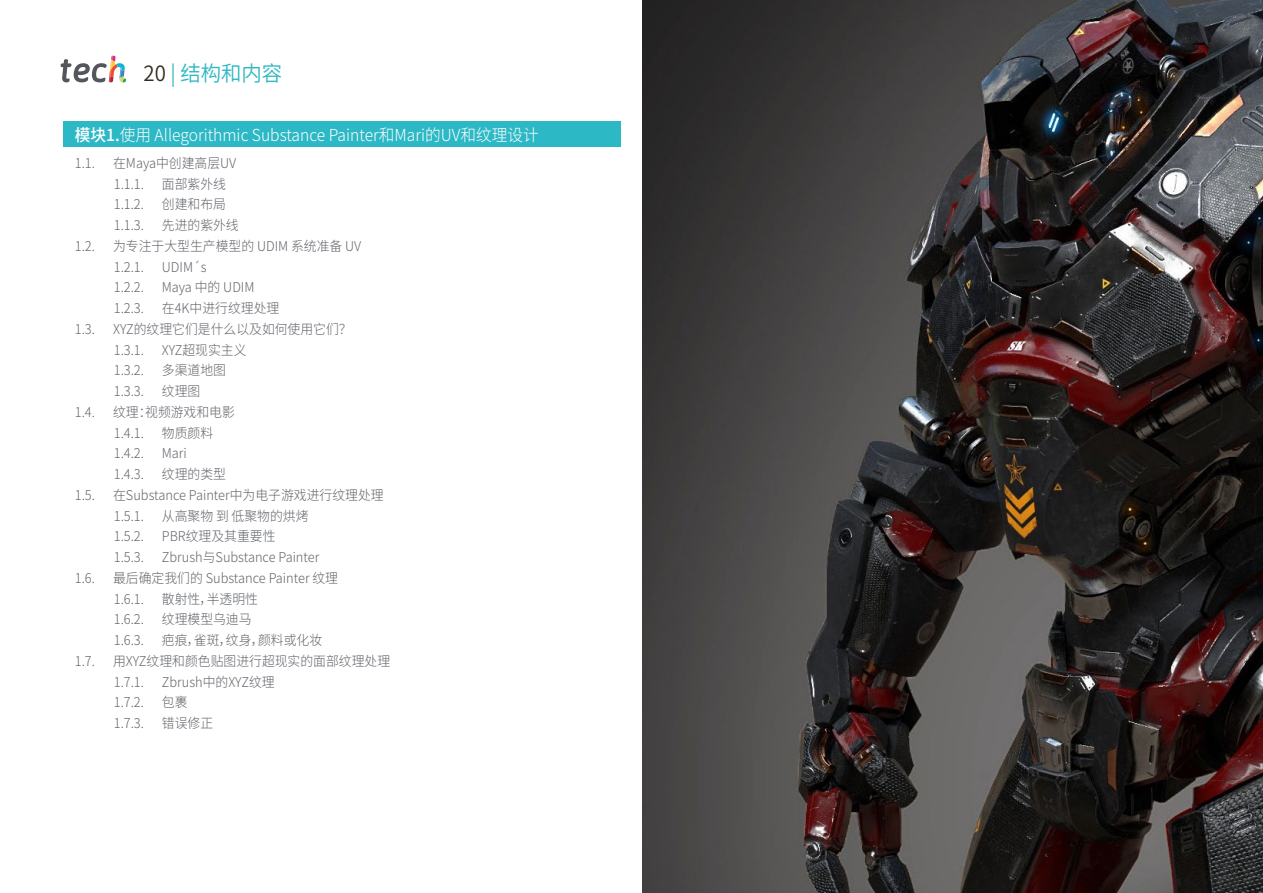
<style>
.page{position:relative;width:1263px;height:893px;background:#fff}
.page>*{position:absolute;margin:0;border:0;box-sizing:border-box;transform-origin:0 0}
.t1{font:21px "Source Han Sans CN";color:#2db8c5}
.t2{font:300 16.5px "Source Han Sans CN";color:#fff;scale:.95 1}
.t3{font:300 13.5px/20.7px "Source Han Sans CN";color:#61646a;scale:.95 1}
.s1{color:#312e20}
.s2{font-weight:500}
</style>
<div class="page">
<div style="left:64px;top:121px;width:557px;height:26px;background:#2db8c5"></div>
<svg style="left:61px;top:56px;width:65px;height:27px"></svg>
<img style="left:642px;top:0;width:621px;height:893px">
<h1 class="t1" style="left:144px;top:61px;width:140px"><span class="s1">20</span> | 结构和内容</h1>
<p class="t2" style="left:75px;top:125px;width:490px"><span class="s2">模块1.</span>使用 Allegorithmic Substance Painter和Mari的UV和纹理设计</p>
<p class="t3" style="left:75px;top:153px;width:23px">1.1.</p>
<p class="t3" style="left:113px;top:153px;width:131px">在Maya中创建高层UV<br>1.1.1.</p>
<p class="t3" style="left:162px;top:174px;width:69px">面部紫外线</p>
<p class="t3" style="left:114px;top:194px;width:33px">1.1.2.</p>
<p class="t3" style="left:162px;top:194px;width:69px">创建和布局</p>
<p class="t3" style="left:114px;top:215px;width:33px">1.1.3.</p>
<p class="t3" style="left:162px;top:215px;width:83px">先进的紫外线</p>
<p class="t3" style="left:75px;top:236px;width:23px">1.2.</p>
<p class="t3" style="left:113px;top:236px;width:263px">为专注于大型生产模型的 UDIM 系统准备 UV<br>1.2.1.</p>
<p class="t3" style="left:162px;top:257px;width:49px">UDIM´s</p>
<p class="t3" style="left:114px;top:277px;width:33px">1.2.2.</p>
<p class="t3" style="left:162px;top:277px;width:99px">Maya 中的 UDIM</p>
<p class="t3" style="left:114px;top:298px;width:33px">1.2.3.</p>
<p class="t3" style="left:162px;top:298px;width:125px">在4K中进行纹理处理</p>
<p class="t3" style="left:75px;top:319px;width:23px">1.3.</p>
<p class="t3" style="left:113px;top:319px;width:253px">XYZ的纹理它们是什么以及如何使用它们？<br>1.3.1.</p>
<p class="t3" style="left:162px;top:340px;width:91px">XYZ超现实主义</p>
<p class="t3" style="left:114px;top:360px;width:33px">1.3.2.</p>
<p class="t3" style="left:162px;top:360px;width:69px">多渠道地图</p>
<p class="t3" style="left:114px;top:381px;width:33px">1.3.3.</p>
<p class="t3" style="left:162px;top:381px;width:42px">纹理图</p>
<p class="t3" style="left:75px;top:402px;width:23px">1.4.</p>
<p class="t3" style="left:113px;top:402px;width:130px">纹理：视频游戏和电影<br>1.4.1.</p>
<p class="t3" style="left:162px;top:423px;width:55px">物质颜料</p>
<p class="t3" style="left:114px;top:443px;width:33px">1.4.2.</p>
<p class="t3" style="left:162px;top:443px;width:28px">Mari</p>
<p class="t3" style="left:114px;top:464px;width:33px">1.4.3.</p>
<p class="t3" style="left:162px;top:464px;width:69px">纹理的类型</p>
<p class="t3" style="left:75px;top:485px;width:23px">1.5.</p>
<p class="t3" style="left:113px;top:485px;width:286px">在Substance Painter中为电子游戏进行纹理处理<br>1.5.1.</p>
<p class="t3" style="left:162px;top:506px;width:156px">从高聚物 到 低聚物的烘烤</p>
<p class="t3" style="left:114px;top:526px;width:33px">1.5.2.</p>
<p class="t3" style="left:162px;top:526px;width:121px">PBR纹理及其重要性</p>
<p class="t3" style="left:114px;top:547px;width:33px">1.5.3.</p>
<p class="t3" style="left:162px;top:547px;width:167px">Zbrush与Substance Painter</p>
<p class="t3" style="left:75px;top:568px;width:23px">1.6.</p>
<p class="t3" style="left:113px;top:568px;width:238px">最后确定我们的 Substance Painter 纹理<br>1.6.1.</p>
<p class="t3" style="left:162px;top:589px;width:103px">散射性，半透明性</p>
<p class="t3" style="left:114px;top:609px;width:33px">1.6.2.</p>
<p class="t3" style="left:162px;top:609px;width:96px">纹理模型乌迪马</p>
<p class="t3" style="left:114px;top:630px;width:33px">1.6.3.</p>
<p class="t3" style="left:162px;top:630px;width:170px">疤痕，雀斑，纹身，颜料或化妆</p>
<p class="t3" style="left:75px;top:651px;width:23px">1.7.</p>
<p class="t3" style="left:113px;top:651px;width:293px">用XYZ纹理和颜色贴图进行超现实的面部纹理处理<br>1.7.1.</p>
<p class="t3" style="left:162px;top:672px;width:120px">Zbrush中的XYZ纹理</p>
<p class="t3" style="left:114px;top:692px;width:33px">1.7.2.</p>
<p class="t3" style="left:162px;top:692px;width:28px">包裹</p>
<p class="t3" style="left:114px;top:713px;width:33px">1.7.3.</p>
<p class="t3" style="left:162px;top:713px;width:55px">错误修正</p>
</div>
